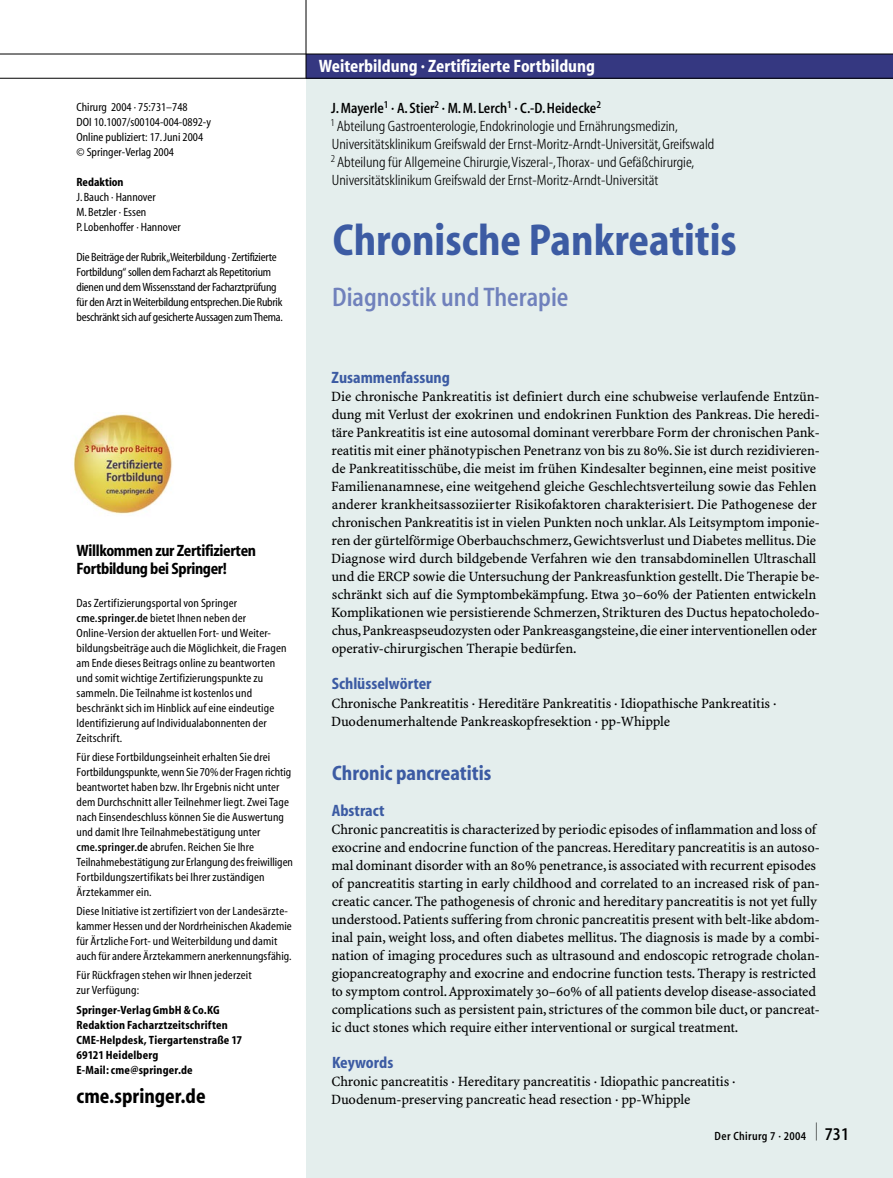
<style>
.page{position:relative;width:893px;height:1178px;background:#fff}
.page>*{position:absolute;margin:0;border:0;box-sizing:border-box;transform-origin:0 0}
.t1{font:700 condensed 45px "S Myriad";color:#3c5ba3}
.t2{font:600 condensed 27px "S Myriad";color:#7081bc}
.t3{font:700 condensed 21px "S Myriad";color:#3c5ba3}
.t4{font:700 condensed 21px "S Myriad";color:#000}
.t5{font:700 condensed 18px "S Myriad";color:#fff}
.t6{font:700 condensed 16.5px/18px "S Myriad";letter-spacing:-.02em;color:#000}
.t7{font:700 condensed 16.5px "S Myriad";color:#3c5ba3}
.t8{font:300 condensed 15px/18px "S Myriad";color:#000}
.t9{font:14.25px/18px "S Minion Plus";letter-spacing:-.01em;color:#000}
.t10{font:condensed 12px/15px "S Myriad";letter-spacing:.01em;color:#000}
.t11{font:condensed 12px/15px "S Myriad";letter-spacing:-.02em;color:#000}
.t12{font:700 condensed 12px/15px "S Myriad";letter-spacing:.015em;color:#000}
.t13{font:600 condensed 12px "S Myriad";letter-spacing:.03em;color:#000}
.s1{font-weight:600}
.s2{font-size:18px}
</style>
<div class="page">
<div style="left:306px;top:78px;width:587px;height:1100px;background:#e4eeed"></div>
<img style="left:73px;top:412px;width:100px;height:102px">
<div style="left:306px;top:54px;width:587px;height:24px;background:#353881"></div>
<hr style="left:0;top:54px;width:893px;height:1px;background:#000">
<hr style="left:0;top:78px;width:893px;height:1px;background:#000">
<hr style="left:306px;top:0;width:1px;height:78px;background:#000">
<p class="t10" style="left:77px;top:100px;width:136px">Chirurg 2004 · 75:731–748<br>DOI 10.1007/s00104-004-0892-y<br>Online publiziert: 17. Juni 2004 © Springer-Verlag 2004</p>
<p class="t12" style="left:77px;top:175px;width:49px">Redaktion</p>
<p class="t10" style="left:77px;top:190px;width:106px">J. Bauch · Hannover<br>M. Betzler · Essen<br>P. Lobenhoffer · Hannover</p>
<p class="t11" style="left:77px;top:250px;width:208px">Die Beiträge der Rubrik „Weiterbildung · Zertifizierte Fortbildung“ sollen dem Facharzt als Repetitorium dienen und dem Wissensstand der Facharztprüfung für den Arzt in Weiterbildung entsprechen. Die Rubrik beschränkt sich auf gesicherte Aussagen zum Thema.</p>
<p class="t6" style="left:77px;top:542px;width:181px">Willkommen zur Zertifizierten<br>Fortbildung bei Springer!</p>
<p class="t10" style="left:77px;top:596px;width:212px">Das Zertifizierungsportal von Springer <span class="s1">cme.springer.de</span> bietet Ihnen neben der Online-Version der aktuellen Fort- und Weiter&shy;bildungsbeiträge auch die Möglichkeit, die Fragen am Ende dieses Beitrags online zu beantworten und somit wichtige Zertifizierungspunkte zu sammeln. Die Teilnahme ist kostenlos und beschränkt sich im Hinblick auf eine eindeutige Identifizierung auf Individualabonnenten der Zeitschrift.</p>
<p class="t10" style="left:77px;top:750px;width:218px">Für diese Fortbildungseinheit erhalten Sie drei Fortbildungspunkte, wenn Sie 70% der Fragen richtig beantwortet haben bzw. Ihr Ergebnis nicht unter dem Durchschnitt aller Teilnehmer liegt. Zwei Tage nach Einsendeschluss können Sie die Auswertung und damit Ihre Teilnahmebestätigung unter <span class="s1">cme.springer.de</span> abrufen. Reichen Sie Ihre Teilnahmebestätigung zur Erlangung des freiwilligen Fortbildungszertifikats bei Ihrer zuständigen Ärztekammer ein.</p>
<p class="t10" style="left:77px;top:904px;width:217px">Diese Initiative ist zertifiziert von der Landesärzte&shy;kammer Hessen und der Nordrheinischen Akademie für Ärtzliche Fort- und Weiterbildung und damit auch für andere Ärztekammern anerkennungsfähig.</p>
<p class="t10" style="left:77px;top:968px;width:177px">Für Rückfragen stehen wir Ihnen jederzeit zur Verfügung:</p>
<p class="t12" style="left:77px;top:1002px;width:167px">Springer-Verlag GmbH &amp; Co.KG<br>Redaktion Facharztzeitschriften<br>CME-Helpdesk, Tiergartenstraße 17<br>69121 Heidelberg<br>E-Mail: cme@springer.de</p>
<h3 class="t4" style="left:77px;top:1085px;width:131px">cme.springer.de</h3>
<p class="t5" style="left:319px;top:57px;width:278px">Weiterbildung · Zertifizierte Fortbildung</p>
<p class="t8" style="left:331px;top:100px;width:385px"><span class="s1">J. Mayerle</span><sup>1</sup> <span class="s1">· A. Stier</span><sup>2</sup> <span class="s1">· M. M. Lerch</span><sup>1</sup> <span class="s1">· C.-D. Heidecke</span><sup>2<br></sup><sup>1</sup> Abteilung Gastroenterologie, Endokrinologie und Ernährungsmedizin, Universitätsklinikum Greifswald der Ernst-Moritz-Arndt-Universität, Greifswald <sup>2</sup> Abteilung für Allgemeine Chirurgie, Viszeral-, Thorax- und Gefäßchirurgie, Universitätsklinikum Greifswald der Ernst-Moritz-Arndt-Universität</p>
<h1 class="t1" style="left:333px;top:217px;width:406px">Chronische Pankreatitis</h1>
<h2 class="t2" style="left:332px;top:283px;width:238px">Diagnostik und Therapie</h2>
<p class="t7" style="left:332px;top:370px;width:120px">Zusammenfassung</p>
<p class="t9" style="left:331px;top:388px;width:490px">Die chronische Pankreatitis ist definiert durch eine schubweise verlaufende Entzün&shy;dung mit Verlust der exokrinen und endokrinen Funktion des Pankreas. Die heredi&shy;täre Pankreatitis ist eine autosomal dominant vererbbare Form der chronischen Pank&shy;reatitis mit einer phänotypischen Penetranz von bis zu 80%. Sie ist durch rezidivieren&shy;de Pankreatitisschübe, die meist im frühen Kindesalter beginnen, eine meist positive Familienanamnese, eine weitgehend gleiche Geschlechtsverteilung sowie das Fehlen anderer krankheitsassoziierter Risikofaktoren charakterisiert. Die Pathogenese der chronischen Pankreatitis ist in vielen Punkten noch unklar. Als Leitsymptom imponie&shy;ren der gürtelförmige Oberbauchschmerz, Gewichtsverlust und Diabetes mellitus. Die Diagnose wird durch bildgebende Verfahren wie den transabdominellen Ultraschall und die ERCP sowie die Untersuchung der Pankreasfunktion gestellt. Die Therapie be&shy;schränkt sich auf die Symptombekämpfung. Etwa 30–60% der Patienten entwickeln Komplikationen wie persistierende Schmerzen, Strikturen des Ductus hepatocholedo&shy;chus, Pankreaspseudozysten oder Pankreasgangsteine, die einer interventionellen oder operativ-chirurgischen Therapie bedürfen.</p>
<p class="t7" style="left:332px;top:676px;width:101px">Schlüsselwörter</p>
<p class="t9" style="left:331px;top:694px;width:447px">Chronische Pankreatitis · Hereditäre Pankreatitis · Idiopathische Pankreatitis ·<br>Duodenumerhaltende Pankreaskopfresektion · pp-Whipple</p>
<h3 class="t3" style="left:332px;top:762px;width:161px">Chronic pancreatitis</h3>
<p class="t7" style="left:332px;top:802px;width:54px">Abstract</p>
<p class="t9" style="left:331px;top:820px;width:490px">Chronic pancreatitis is characterized by periodic episodes of inflammation and loss of exocrine and endocrine function of the pancreas. Hereditary pancreatitis is an autoso&shy;mal dominant disorder with an 80% penetrance, is associated with recurrent episodes of pancreatitis starting in early childhood and correlated to an increased risk of pan&shy;creatic cancer. The pathogenesis of chronic and hereditary pancreatitis is not yet fully understood. Patients suffering from chronic pancreatitis present with belt-like abdom&shy;inal pain, weight loss, and often diabetes mellitus. The diagnosis is made by a combi&shy;nation of imaging procedures such as ultrasound and endoscopic retrograde cholan&shy;giopancreatography and exocrine and endocrine function tests. Therapy is restricted to symptom control. Approximately 30–60% of all patients develop disease-associated complications such as persistent pain, strictures of the common bile duct, or pancreat&shy;ic duct stones which require either interventional or surgical treatment.</p>
<p class="t7" style="left:332px;top:1054px;width:63px">Keywords</p>
<p class="t9" style="left:331px;top:1072px;width:406px">Chronic pancreatitis · Hereditary pancreatitis · Idiopathic pancreatitis ·<br>Duodenum-preserving pancreatic head resection · pp-Whipple</p>
<p class="t13" style="left:715px;top:1129px;width:136px">Der Chirurg 7 · 2004 <sup>|</sup> <span class="s2">731</span></p>
</div>
